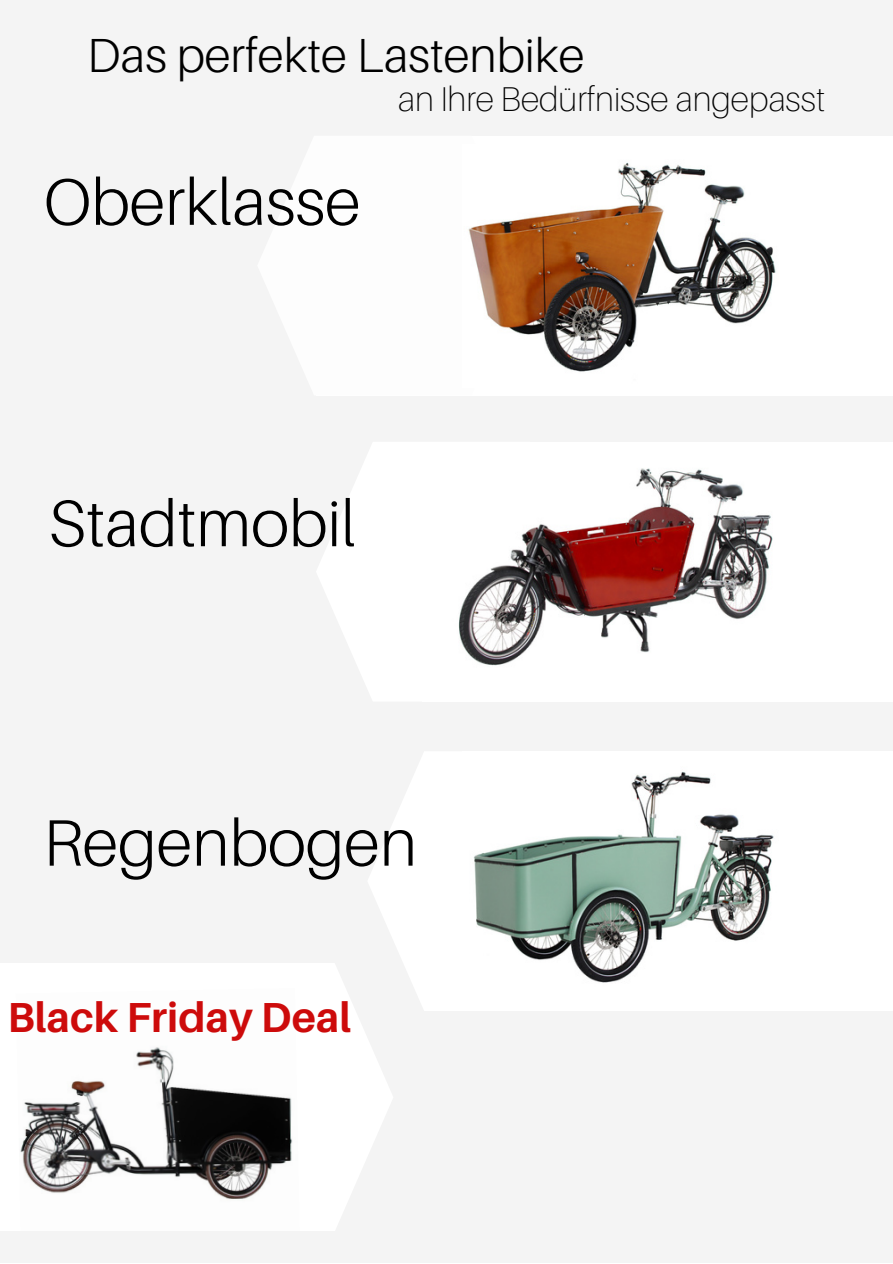
<style>
.page{position:relative;width:893px;height:1264px;background:#fff}
.page>*{position:absolute;margin:0;border:0;box-sizing:border-box;transform-origin:0 0}
.t1{font:300 65.7px "Aileron";color:#000}
.t2{font:300 47.85px "Aileron";color:#000}
.t3{font:700 42px "Aileron";color:#cd0b0b}
.t4{font:100 34.35px "Aileron";color:#000}
</style>
<div class="page">
<div style="left:0;top:0;width:892px;height:1262px;background:#f4f4f4"></div>
<div style="left:316px;top:136px;width:576px;height:259px;background:#fff"></div>
<img style="left:468px;top:162px;width:308px;height:210px">
<svg style="left:317px;top:442px;width:105px;height:259px;fill:#fff"></svg>
<div style="left:422px;top:442px;width:470px;height:259px;background:#fff"></div>
<img style="left:458px;top:468px;width:315px;height:198px">
<svg style="left:368px;top:752px;width:94px;height:259px;fill:#fff"></svg>
<div style="left:462px;top:751px;width:430px;height:260px;background:#fff"></div>
<img style="left:473px;top:771px;width:301px;height:212px">
<svg style="left:295px;top:962px;width:98px;height:269px;fill:#fff"></svg>
<div style="left:0;top:962px;width:295px;height:269px;background:#fff"></div>
<img style="left:20px;top:988px;width:280px;height:243px">
<p class="t2" style="left:87px;top:26px;width:499px">Das perfekte Lastenbike</p>
<p class="t4" style="left:397px;top:78px;width:428px">an Ihre Bedürfnisse angepasst</p>
<p class="t1" style="left:43px;top:161px;width:319px">Oberklasse</p>
<p class="t1" style="left:48px;top:482px;width:308px">Stadtmobil</p>
<p class="t1" style="left:43px;top:802px;width:375px">Regenbogen</p>
<p class="t3" style="left:7px;top:991px;width:345px">Black Friday Deal</p>
</div>
